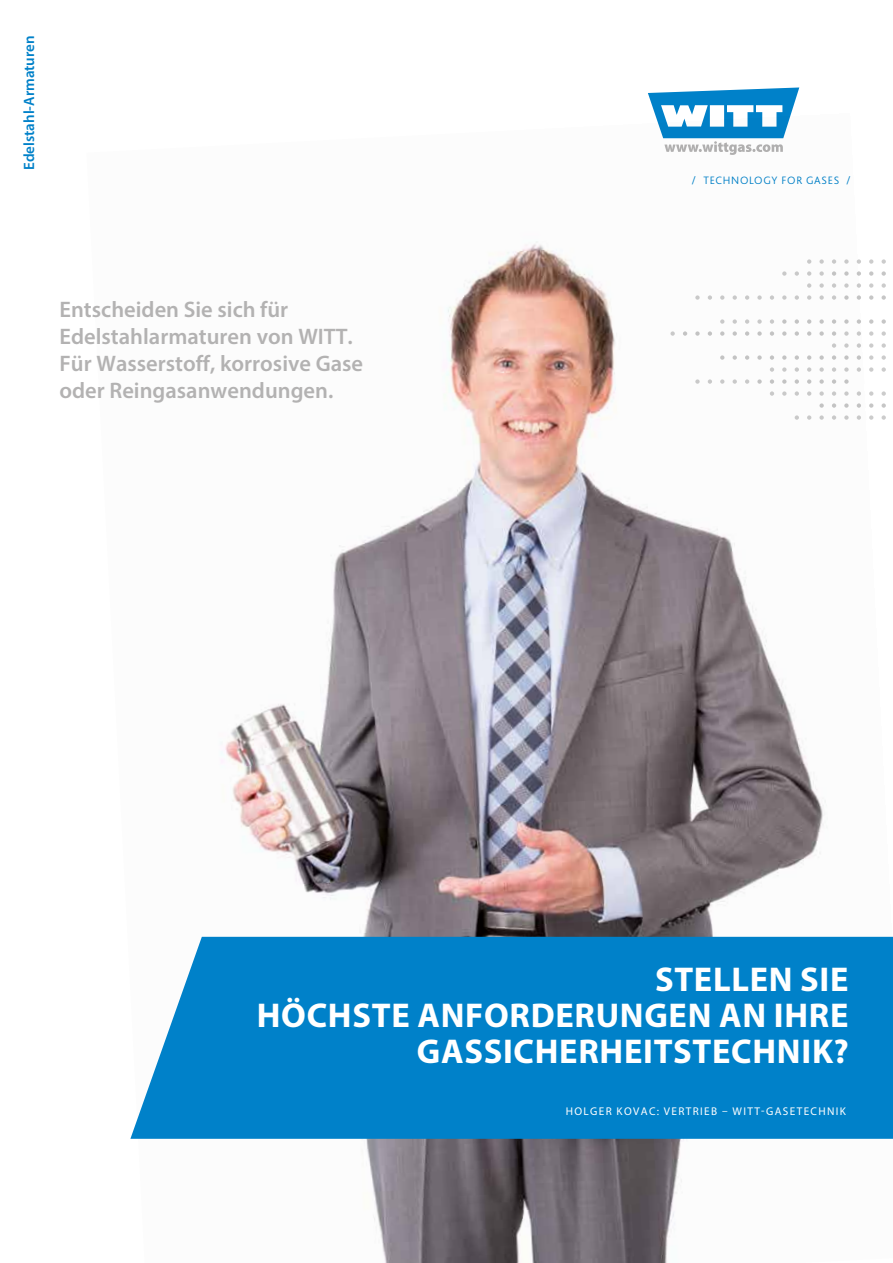
<style>
.page{position:relative;width:893px;height:1263px;background:#fff}
.page>*{position:absolute;margin:0;border:0;box-sizing:border-box;transform-origin:0 0}
.t1{font:700 34.5px/36px "Myriad Pro";letter-spacing:.02em;color:#fff;text-align:right}
.t2{font:600 22.5px/27px "Myriad Pro";color:#b3b2b2}
.t3{font:600 15px "Myriad Pro";color:#0081c9}
.t4{font:11.25px "Myriad Pro";letter-spacing:.12em;color:#fff}
.t5{font:300 11.25px "Bliss 2";letter-spacing:.06em;color:#0081c9}
</style>
<div class="page">
<svg style="left:648px;top:87px;width:151px;height:26px"></svg>
<img style="left:201px;top:113px;width:692px;height:1150px">
<div style="left:130px;top:937px;width:763px;height:202px;background:#0081c9"></div>
<svg style="left:881px;top:259px;width:5px;height:5px"></svg>
<svg style="left:869px;top:259px;width:4px;height:5px"></svg>
<svg style="left:857px;top:259px;width:4px;height:5px"></svg>
<svg style="left:844px;top:259px;width:5px;height:5px"></svg>
<svg style="left:832px;top:259px;width:4px;height:5px"></svg>
<svg style="left:819px;top:259px;width:5px;height:5px"></svg>
<svg style="left:807px;top:259px;width:4px;height:5px"></svg>
<svg style="left:819px;top:271px;width:5px;height:5px"></svg>
<svg style="left:807px;top:271px;width:4px;height:5px"></svg>
<svg style="left:795px;top:271px;width:4px;height:5px"></svg>
<svg style="left:782px;top:271px;width:4px;height:5px"></svg>
<svg style="left:881px;top:271px;width:5px;height:5px"></svg>
<svg style="left:869px;top:271px;width:4px;height:5px"></svg>
<svg style="left:857px;top:271px;width:4px;height:5px"></svg>
<svg style="left:844px;top:271px;width:5px;height:5px"></svg>
<svg style="left:832px;top:271px;width:4px;height:5px"></svg>
<svg style="left:881px;top:283px;width:5px;height:5px"></svg>
<svg style="left:869px;top:283px;width:4px;height:5px"></svg>
<svg style="left:857px;top:283px;width:4px;height:5px"></svg>
<svg style="left:844px;top:283px;width:5px;height:5px"></svg>
<svg style="left:832px;top:283px;width:4px;height:5px"></svg>
<svg style="left:819px;top:283px;width:5px;height:5px"></svg>
<svg style="left:807px;top:283px;width:4px;height:5px"></svg>
<svg style="left:832px;top:295px;width:4px;height:5px"></svg>
<svg style="left:819px;top:295px;width:5px;height:5px"></svg>
<svg style="left:807px;top:295px;width:4px;height:5px"></svg>
<svg style="left:795px;top:295px;width:4px;height:5px"></svg>
<svg style="left:782px;top:295px;width:4px;height:5px"></svg>
<svg style="left:770px;top:295px;width:4px;height:5px"></svg>
<svg style="left:757px;top:295px;width:5px;height:5px"></svg>
<svg style="left:745px;top:295px;width:4px;height:5px"></svg>
<svg style="left:733px;top:295px;width:4px;height:5px"></svg>
<svg style="left:720px;top:295px;width:4px;height:5px"></svg>
<svg style="left:708px;top:295px;width:4px;height:5px"></svg>
<svg style="left:695px;top:295px;width:5px;height:5px"></svg>
<svg style="left:881px;top:295px;width:5px;height:5px"></svg>
<svg style="left:869px;top:295px;width:4px;height:5px"></svg>
<svg style="left:857px;top:295px;width:4px;height:5px"></svg>
<svg style="left:844px;top:295px;width:5px;height:5px"></svg>
<svg style="left:770px;top:319px;width:4px;height:5px"></svg>
<svg style="left:757px;top:319px;width:5px;height:5px"></svg>
<svg style="left:745px;top:319px;width:4px;height:5px"></svg>
<svg style="left:733px;top:319px;width:4px;height:5px"></svg>
<svg style="left:720px;top:319px;width:4px;height:5px"></svg>
<svg style="left:881px;top:319px;width:5px;height:5px"></svg>
<svg style="left:869px;top:319px;width:4px;height:5px"></svg>
<svg style="left:857px;top:319px;width:4px;height:5px"></svg>
<svg style="left:844px;top:319px;width:5px;height:5px"></svg>
<svg style="left:832px;top:319px;width:4px;height:5px"></svg>
<svg style="left:819px;top:319px;width:5px;height:5px"></svg>
<svg style="left:807px;top:319px;width:4px;height:5px"></svg>
<svg style="left:795px;top:319px;width:4px;height:5px"></svg>
<svg style="left:782px;top:319px;width:4px;height:5px"></svg>
<svg style="left:670px;top:331px;width:5px;height:5px"></svg>
<svg style="left:832px;top:331px;width:4px;height:5px"></svg>
<svg style="left:819px;top:331px;width:5px;height:5px"></svg>
<svg style="left:807px;top:331px;width:4px;height:5px"></svg>
<svg style="left:795px;top:331px;width:4px;height:5px"></svg>
<svg style="left:782px;top:331px;width:4px;height:5px"></svg>
<svg style="left:770px;top:331px;width:4px;height:5px"></svg>
<svg style="left:757px;top:331px;width:5px;height:5px"></svg>
<svg style="left:745px;top:331px;width:4px;height:5px"></svg>
<svg style="left:733px;top:331px;width:4px;height:5px"></svg>
<svg style="left:720px;top:331px;width:4px;height:5px"></svg>
<svg style="left:708px;top:331px;width:4px;height:5px"></svg>
<svg style="left:695px;top:331px;width:5px;height:5px"></svg>
<svg style="left:683px;top:331px;width:4px;height:5px"></svg>
<svg style="left:881px;top:331px;width:5px;height:5px"></svg>
<svg style="left:869px;top:331px;width:4px;height:5px"></svg>
<svg style="left:857px;top:331px;width:4px;height:5px"></svg>
<svg style="left:844px;top:331px;width:5px;height:5px"></svg>
<svg style="left:881px;top:343px;width:5px;height:5px"></svg>
<svg style="left:869px;top:343px;width:4px;height:5px"></svg>
<svg style="left:857px;top:343px;width:4px;height:5px"></svg>
<svg style="left:844px;top:343px;width:5px;height:5px"></svg>
<svg style="left:832px;top:343px;width:4px;height:5px"></svg>
<svg style="left:857px;top:355px;width:4px;height:5px"></svg>
<svg style="left:844px;top:355px;width:5px;height:5px"></svg>
<svg style="left:832px;top:355px;width:4px;height:5px"></svg>
<svg style="left:819px;top:355px;width:5px;height:5px"></svg>
<svg style="left:807px;top:355px;width:4px;height:5px"></svg>
<svg style="left:795px;top:355px;width:4px;height:5px"></svg>
<svg style="left:782px;top:355px;width:4px;height:5px"></svg>
<svg style="left:770px;top:355px;width:4px;height:5px"></svg>
<svg style="left:757px;top:355px;width:5px;height:5px"></svg>
<svg style="left:745px;top:355px;width:4px;height:5px"></svg>
<svg style="left:733px;top:355px;width:4px;height:5px"></svg>
<svg style="left:720px;top:355px;width:4px;height:5px"></svg>
<svg style="left:881px;top:355px;width:5px;height:5px"></svg>
<svg style="left:869px;top:355px;width:4px;height:5px"></svg>
<svg style="left:881px;top:367px;width:5px;height:5px"></svg>
<svg style="left:869px;top:367px;width:4px;height:5px"></svg>
<svg style="left:857px;top:367px;width:4px;height:5px"></svg>
<svg style="left:844px;top:367px;width:5px;height:5px"></svg>
<svg style="left:832px;top:367px;width:4px;height:5px"></svg>
<svg style="left:819px;top:367px;width:5px;height:5px"></svg>
<svg style="left:807px;top:367px;width:4px;height:5px"></svg>
<svg style="left:795px;top:367px;width:4px;height:5px"></svg>
<svg style="left:782px;top:367px;width:5px;height:5px"></svg>
<svg style="left:770px;top:367px;width:4px;height:5px"></svg>
<svg style="left:683px;top:379px;width:4px;height:5px"></svg>
<svg style="left:670px;top:379px;width:5px;height:5px"></svg>
<svg style="left:658px;top:379px;width:4px;height:5px"></svg>
<svg style="left:646px;top:379px;width:4px;height:5px"></svg>
<svg style="left:633px;top:379px;width:5px;height:5px"></svg>
<svg style="left:621px;top:379px;width:4px;height:5px"></svg>
<svg style="left:745px;top:379px;width:4px;height:5px"></svg>
<svg style="left:733px;top:379px;width:4px;height:5px"></svg>
<svg style="left:720px;top:379px;width:4px;height:5px"></svg>
<svg style="left:708px;top:379px;width:4px;height:5px"></svg>
<svg style="left:695px;top:379px;width:5px;height:5px"></svg>
<svg style="left:844px;top:379px;width:5px;height:5px"></svg>
<svg style="left:832px;top:379px;width:4px;height:5px"></svg>
<svg style="left:819px;top:379px;width:5px;height:5px"></svg>
<svg style="left:807px;top:379px;width:4px;height:5px"></svg>
<svg style="left:795px;top:379px;width:4px;height:5px"></svg>
<svg style="left:782px;top:379px;width:4px;height:5px"></svg>
<svg style="left:770px;top:379px;width:4px;height:5px"></svg>
<svg style="left:757px;top:379px;width:5px;height:5px"></svg>
<svg style="left:881px;top:391px;width:5px;height:5px"></svg>
<svg style="left:869px;top:391px;width:4px;height:5px"></svg>
<svg style="left:857px;top:391px;width:4px;height:5px"></svg>
<svg style="left:844px;top:391px;width:5px;height:5px"></svg>
<svg style="left:832px;top:391px;width:4px;height:5px"></svg>
<svg style="left:819px;top:391px;width:5px;height:5px"></svg>
<svg style="left:807px;top:391px;width:4px;height:5px"></svg>
<svg style="left:795px;top:391px;width:4px;height:5px"></svg>
<svg style="left:782px;top:391px;width:4px;height:5px"></svg>
<svg style="left:770px;top:391px;width:4px;height:5px"></svg>
<svg style="left:881px;top:403px;width:5px;height:5px"></svg>
<svg style="left:869px;top:403px;width:4px;height:5px"></svg>
<svg style="left:857px;top:403px;width:4px;height:5px"></svg>
<svg style="left:844px;top:403px;width:5px;height:5px"></svg>
<svg style="left:832px;top:403px;width:4px;height:5px"></svg>
<svg style="left:819px;top:403px;width:5px;height:5px"></svg>
<svg style="left:881px;top:415px;width:5px;height:5px"></svg>
<svg style="left:869px;top:415px;width:4px;height:5px"></svg>
<svg style="left:857px;top:415px;width:4px;height:5px"></svg>
<svg style="left:844px;top:415px;width:5px;height:5px"></svg>
<svg style="left:832px;top:415px;width:4px;height:5px"></svg>
<svg style="left:819px;top:415px;width:5px;height:5px"></svg>
<svg style="left:807px;top:415px;width:4px;height:5px"></svg>
<svg style="left:795px;top:415px;width:4px;height:5px"></svg>
<p class="t3" style="left:19px;top:170px;width:136px;rotate:-90deg">Edelstahl-Armaturen</p>
<p class="t2" style="left:60px;top:295px;width:305px">Entscheiden Sie sich für<br>Edelstahlarmaturen von WITT.<br>Für Wasserstoff, korrosive Gase oder Reingasanwendungen.</p>
<p class="t5" style="left:692px;top:173px;width:160px">/ TECHNOLOGY FOR GASES /</p>
<h1 class="t1" style="left:257px;top:960px;width:593px">STELLEN SIE<br>HÖCHSTE ANFORDERUNGEN AN IHRE<br>GASSICHERHEITSTECHNIK?</h1>
<p class="t4" style="left:566px;top:1105px;width:282px">HOLGER KOVAC: VERTRIEB – WITT-GASETECHNIK</p>
</div>
